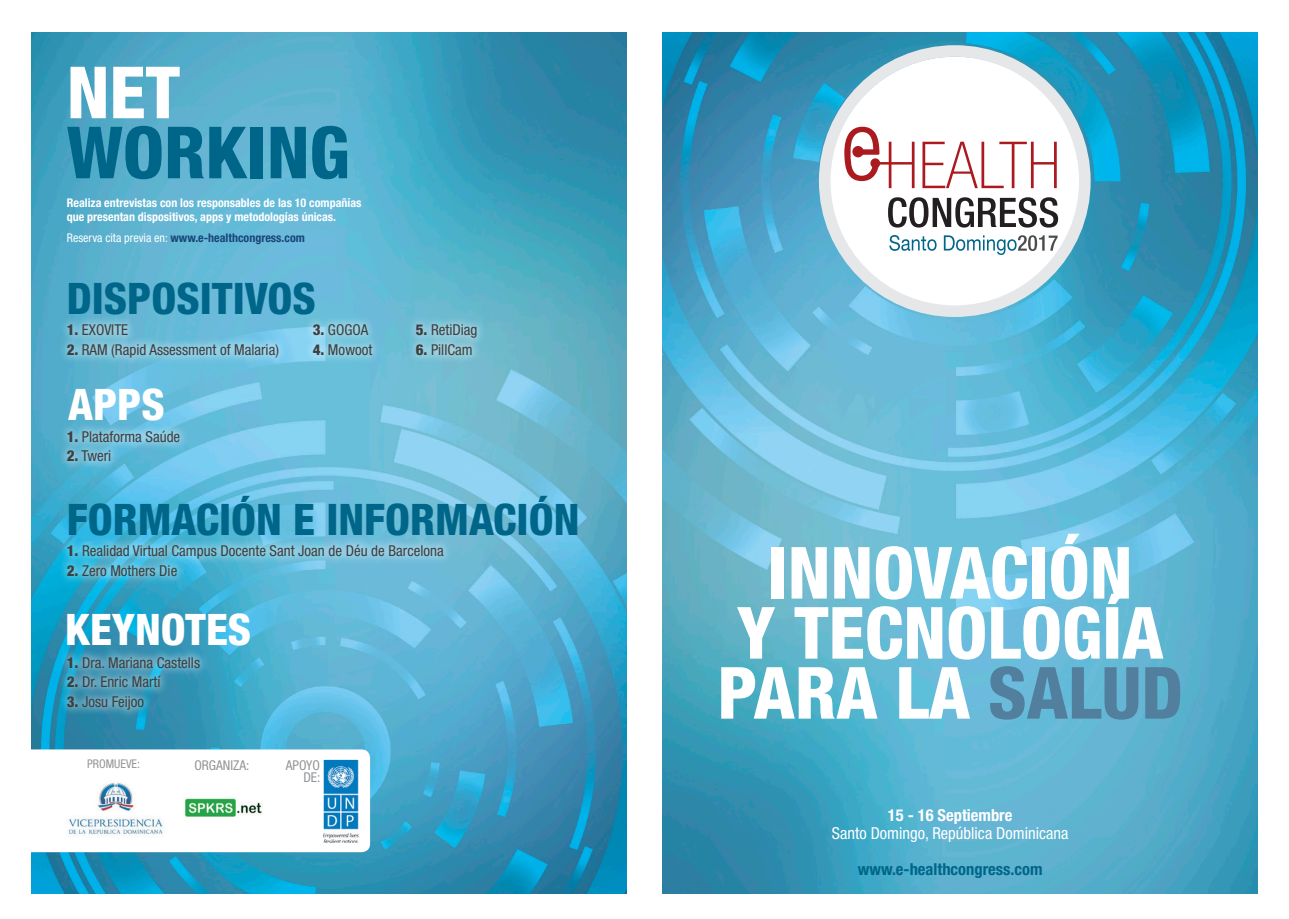
<style>
.page{position:relative;width:1289px;height:919px;background:#fff}
.page>*{position:absolute;margin:0;border:0;box-sizing:border-box;transform-origin:0 0}
.t1{font:800 condensed 72px/60px "Helvetica Neue LT Std";color:#fff;text-align:center}
.t2{font:800 condensed 72px "Helvetica Neue LT Std";color:#006689}
.t3{font:800 condensed 43.5px "Helvetica Neue LT Std";color:#006689}
.t4{font:800 condensed 43.5px "Helvetica Neue LT Std";color:#fff}
.t5{font:condensed 16.5px "Helvetica Neue LT Std";color:#fff}
.t6{font:700 condensed 16.5px "Helvetica Neue LT Std";color:#006689}
.t7{font:700 condensed 16.5px "Helvetica Neue LT Std";color:#fff}
.Paragraph_Style_2{font:condensed 15px "Helvetica Neue LT Std";color:#3e3e3f}
.t8{font:condensed 13.5px/12px "Helvetica Neue LT Std";color:#939598;text-align:right}
.Paragraph_Style_2-2{font:700 condensed 12px/13.5px "Helvetica Neue LT Std";color:#fff}
.Paragraph_Style_2-3{font:700 condensed 12px "Helvetica Neue LT Std";color:#194578}
.t9{font:condensed 12px "Helvetica Neue LT Std";color:#939598}
.s1{font-weight:400;color:#fff}
.s2{font-weight:800}
.s3{color:#537f9e}
</style>
<div class="page">
<img style="left:31px;top:33px;width:595px;height:860px">
<svg style="left:31px;top:749px;width:339px;height:103px"></svg>
<img style="left:662px;top:33px;width:595px;height:860px">
<svg style="left:819px;top:45px;width:271px;height:272px"></svg>
<div style="left:830px;top:57px;width:249px;height:248px;background:#fff;border-radius:50%"></div>
<svg style="left:844px;top:126px;width:212px;height:62px"></svg>
<svg style="left:889px;top:235px;width:168px;height:20px"></svg>
<svg style="left:888px;top:197px;width:170px;height:30px"></svg>
<div style="left:58px;top:647px;width:151px;height:72px;background:#fff;opacity:.35"></div>
<div style="left:58px;top:535px;width:395px;height:50px;background:#fff;opacity:.35"></div>
<div style="left:58px;top:314px;width:230px;height:53px;background:#fff;opacity:.35"></div>
<div style="left:303px;top:314px;width:78px;height:50px;background:#fff;opacity:.35"></div>
<div style="left:406px;top:314px;width:80px;height:50px;background:#fff;opacity:.35"></div>
<div style="left:58px;top:421px;width:131px;height:49px;background:#fff;opacity:.35"></div>
<img style="left:184px;top:797px;width:79px;height:20px">
<img style="left:323px;top:759px;width:36px;height:83px">
<img style="left:67px;top:780px;width:99px;height:57px">
<p class="t1" style="left:67px;top:61px;width:115px">NET</p>
<p class="t2" style="left:67px;top:108px;width:284px">WORKING</p>
<p class="Paragraph_Style_2-2" style="left:67px;top:196px;width:296px">Realiza entrevistas con los responsables de las 10 compañías que presentan dispositivos, apps y metodologías únicas.</p>
<p class="Paragraph_Style_2-3" style="left:67px;top:230px;width:240px"><span class="s1">Reserva cita previa en:</span> www.e-healthcongress.com</p>
<p class="t3" style="left:67px;top:271px;width:250px">DISPOSITIVOS</p>
<p class="Paragraph_Style_2" style="left:67px;top:321px;width:63px"><span class="s2">1.</span> EXOVITE</p>
<p class="Paragraph_Style_2" style="left:67px;top:341px;width:214px"><span class="s2">2.</span> RAM (Rapid Assessment of Malaria)</p>
<p class="t4" style="left:68px;top:378px;width:98px">APPS</p>
<p class="Paragraph_Style_2" style="left:67px;top:427px;width:115px"><span class="s2">1.</span> Plataforma Saúde</p>
<p class="Paragraph_Style_2" style="left:67px;top:447px;width:46px"><span class="s2">2.</span> Tweri</p>
<p class="Paragraph_Style_2" style="left:313px;top:321px;width:57px"><span class="s2">3.</span> GOGOA</p>
<p class="Paragraph_Style_2" style="left:313px;top:341px;width:61px"><span class="s2">4.</span> Mowoot</p>
<p class="Paragraph_Style_2" style="left:416px;top:321px;width:63px"><span class="s2">5.</span> RetiDiag</p>
<p class="Paragraph_Style_2" style="left:416px;top:341px;width:58px"><span class="s2">6.</span> PillCam</p>
<p class="t3" style="left:67px;top:492px;width:514px">FORMACIÓN E INFORMACIÓN</p>
<p class="Paragraph_Style_2" style="left:67px;top:542px;width:378px"><span class="s2">1.</span> Realidad Virtual Campus Docente Sant Joan de Déu de Barcelona</p>
<p class="Paragraph_Style_2" style="left:67px;top:561px;width:112px"><span class="s2">2.</span> Zero Mothers Die</p>
<p class="t4" style="left:65px;top:602px;width:188px">KEYNOTES</p>
<p class="Paragraph_Style_2" style="left:67px;top:653px;width:135px"><span class="s2">1.</span> Dra. Mariana Castells</p>
<p class="Paragraph_Style_2" style="left:67px;top:673px;width:95px"><span class="s2">2.</span> Dr. Enric Martí</p>
<p class="Paragraph_Style_2" style="left:67px;top:692px;width:79px"><span class="s2">3.</span> Josu Feijoo</p>
<p class="t9" style="left:87px;top:757px;width:54px">PROMUEVE:</p>
<p class="t8" style="left:194px;top:758px;width:57px">ORGANIZA:</p>
<p class="t8" style="left:286px;top:758px;width:36px">APOYO<br>DE:</p>
<p class="t1" style="left:717px;top:541px;width:467px">INNOVACIÓN<br>Y TECNOLOGÍA<br>PARA LA <span class="s3">SALUD</span></p>
<p class="t7" style="left:887px;top:805px;width:126px">15 - 16 Septiembre</p>
<p class="t5" style="left:831px;top:823px;width:238px">Santo Domingo, República Dominicana</p>
<p class="t6" style="left:857px;top:859px;width:186px">www.e-healthcongress.com</p>
</div>
